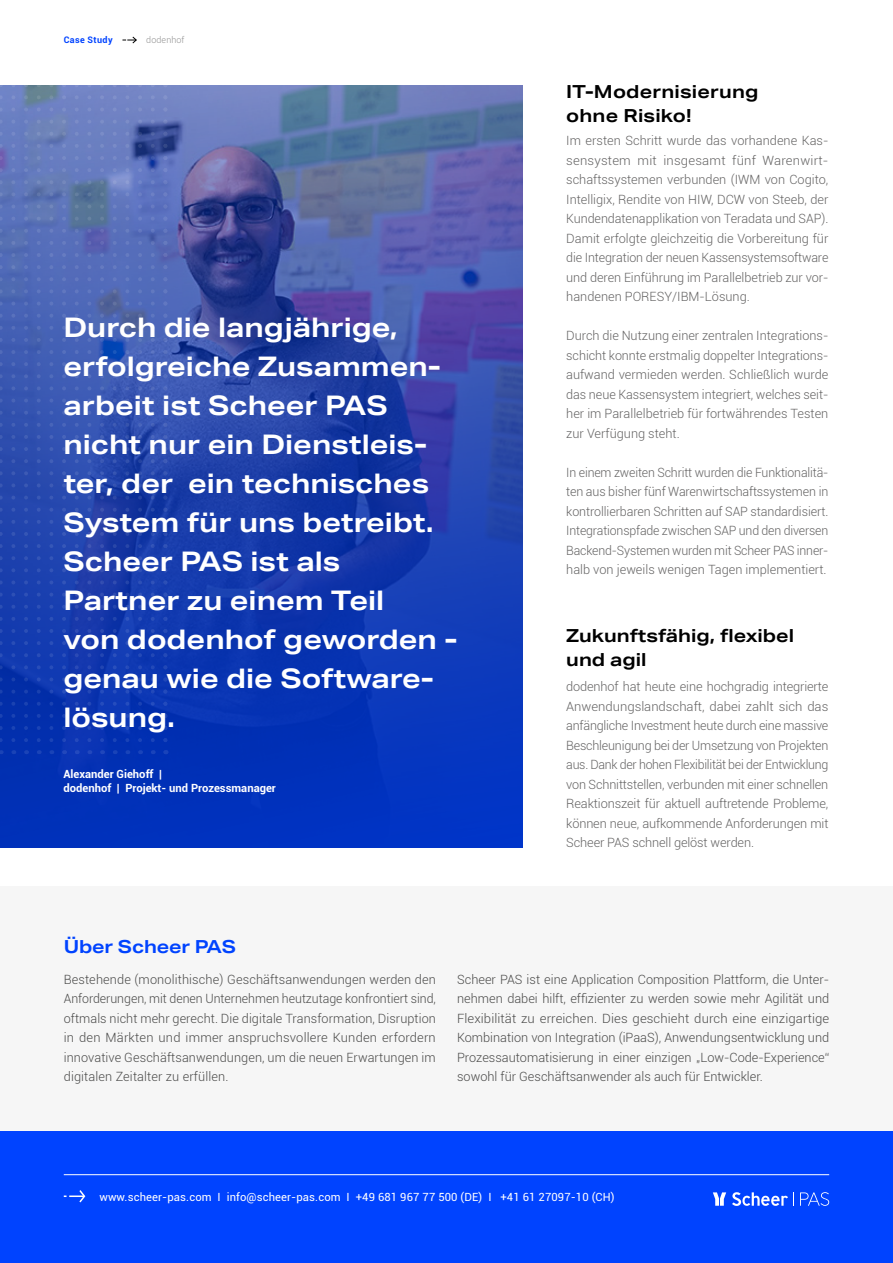
<style>
.page{position:relative;width:893px;height:1263px;background:#fff}
.page>*{position:absolute;margin:0;border:0;box-sizing:border-box;transform-origin:0 0}
.t1{font:700 27px/39px "Aktiv Grotesk Ex";color:#fff}
._8_5_13_75__Fließtex{font:700 18px/24px "Aktiv Grotesk Ex";color:#000}
.t2{font:700 18px "Aktiv Grotesk Ex";letter-spacing:-.01em;color:#0043ff}
._8_5_13_75__Fließtex-2{font:300 12.75px/19.5px "Roboto";color:#646363;text-align:justify}
._8_5_13_75__Fließtex-3{font:300 12.75px/19.5px "Roboto";color:#4a4a49;text-align:justify}
.Text_bueBox_bold{font:11.25px "Roboto";letter-spacing:.01em;color:#fff}
.t3{font:700 11.25px/14.4px "Roboto";color:#fff}
.t4{font:700 9px "Roboto";letter-spacing:.05em;color:#0043ff}
.t5{font:300 9px "Roboto";letter-spacing:.01em;color:#929292}
</style>
<div class="page">
<div style="left:0;top:886px;width:893px;height:272px;background:#f6f6f6"></div>
<div style="left:0;top:1131px;width:893px;height:132px;background:#0043ff"></div>
<svg style="left:64px;top:1190px;width:22px;height:13px"></svg>
<hr style="left:64px;top:1174px;width:765px;height:1px;background:#fff">
<svg style="left:800px;top:1192px;width:29px;height:14px"></svg>
<svg style="left:713px;top:1192px;width:13px;height:14px"></svg>
<svg style="left:732px;top:1192px;width:62px;height:14px"></svg>
<svg style="left:0;top:85px;width:523px;height:762px;background:#2a48ae"></svg>
<svg style="left:0;top:85px;width:3px;height:655px;background:#3957b2"></svg>
<svg style="left:11px;top:85px;width:4px;height:655px;background:#3a58b3"></svg>
<svg style="left:24px;top:85px;width:4px;height:655px;background:#3a59b2"></svg>
<svg style="left:37px;top:85px;width:4px;height:655px;background:#3b5ab2"></svg>
<svg style="left:49px;top:85px;width:4px;height:655px;background:#3c5bb4"></svg>
<svg style="left:62px;top:85px;width:4px;height:655px;background:#3e5cb6"></svg>
<svg style="left:75px;top:85px;width:4px;height:655px;background:#3f5cb4"></svg>
<svg style="left:87px;top:85px;width:4px;height:655px;background:#3f5bb3"></svg>
<svg style="left:100px;top:85px;width:4px;height:655px;background:#3c58b1"></svg>
<svg style="left:151px;top:85px;width:4px;height:655px;background:#3655b3"></svg>
<svg style="left:163px;top:85px;width:4px;height:655px;background:#3856b4"></svg>
<svg style="left:113px;top:36px;width:29px;height:704px;background:#4460b7"></svg>
<p class="t4" style="left:64px;top:34px;width:50px">Case Study</p>
<p class="t5" style="left:146px;top:34px;width:40px">dodenhof</p>
<p class="t1" style="left:63px;top:307px;width:395px">Durch die langjährige, erfolgreiche Zusammen&shy;arbeit ist Scheer PAS nicht nur ein Dienstleis&shy;ter, der ein technisches<br>System für uns betreibt.<br>Scheer PAS ist als<br>Partner zu einem Teil<br>von dodenhof geworden - genau wie die Software&shy;lösung.</p>
<p class="t3" style="left:63px;top:766px;width:214px">Alexander Giehoff |<br>dodenhof | Projekt- und Prozessmanager</p>
<p class="_8_5_13_75__Fließtex" style="left:566px;top:79px;width:194px">IT-Modernisierung ohne Risiko!</p>
<p class="_8_5_13_75__Fließtex-2" style="left:566px;top:131px;width:264px">Im ersten Schritt wurde das vorhandene Kas&shy;sensystem mit insgesamt fünf Warenwirt&shy;schaftssystemen verbunden (IWM von Cogito, Intelligix, Rendite von HIW, DCW von Steeb, der Kundendatenapplikation von Teradata und SAP).<br>Damit erfolgte gleichzeitig die Vorbereitung für die Integration der neuen Kassensystemsoftware und deren Einführung im Parallelbetrieb zur vor&shy;handenen PORESY/IBM-Lösung.</p>
<p class="_8_5_13_75__Fließtex-2" style="left:566px;top:326px;width:264px">Durch die Nutzung einer zentralen Integrations&shy;schicht konnte erstmalig doppelter Integrations&shy;aufwand vermieden werden. Schließlich wurde das neue Kassensystem integriert, welches seit&shy;her im Parallelbetrieb für fortwährendes Testen zur Verfügung steht.</p>
<p class="_8_5_13_75__Fließtex-2" style="left:566px;top:462px;width:264px">In einem zweiten Schritt wurden die Funktionalitä&shy;ten aus bisher fünf Warenwirtschaftssystemen in kontrollierbaren Schritten auf SAP standardisiert.<br>Integrationspfade zwischen SAP und den diversen Backend-Systemen wurden mit Scheer PAS inner&shy;halb von jeweils wenigen Tagen implementiert.</p>
<p class="_8_5_13_75__Fließtex" style="left:566px;top:624px;width:229px">Zukunftsfähig, flexibel und agil</p>
<p class="_8_5_13_75__Fließtex-2" style="left:566px;top:677px;width:264px">dodenhof hat heute eine hochgradig integrierte Anwendungslandschaft, dabei zahlt sich das anfängliche Investment heute durch eine massive Beschleunigung bei der Umsetzung von Projekten aus. Dank der hohen Flexibilität bei der Entwicklung von Schnittstellen, verbunden mit einer schnellen Reaktionszeit für aktuell auftretende Probleme, können neue, aufkommende Anforderungen mit Scheer PAS schnell gelöst werden.</p>
<p class="t2" style="left:64px;top:935px;width:174px">Über Scheer PAS</p>
<p class="_8_5_13_75__Fließtex-3" style="left:64px;top:969px;width:374px">Bestehende (monolithische) Geschäftsanwendungen werden den Anforderungen, mit denen Unternehmen heutzutage konfrontiert sind, oftmals nicht mehr gerecht. Die digitale Transformation, Disruption in den Märkten und immer anspruchsvollere Kunden erfordern innovative Geschäftsanwendungen, um die neuen Erwartungen im digitalen Zeitalter zu erfüllen.</p>
<p class="_8_5_13_75__Fließtex-3" style="left:457px;top:969px;width:374px">Scheer PAS ist eine Application Composition Plattform, die Unter&shy;nehmen dabei hilft, effizienter zu werden sowie mehr Agilität und Flexibilität zu erreichen. Dies geschieht durch eine einzigartige Kombination von Integration (iPaaS), Anwendungsentwicklung und Prozessautomatisierung in einer einzigen „Low-Code-Experience“ sowohl für Geschäftsanwender als auch für Entwickler.</p>
<p class="Text_bueBox_bold" style="left:99px;top:1189px;width:517px">www.scheer-pas.com I info@scheer-pas.com I +49 681 967 77 500 (DE) I +41 61 27097-10 (CH)</p>
</div>
